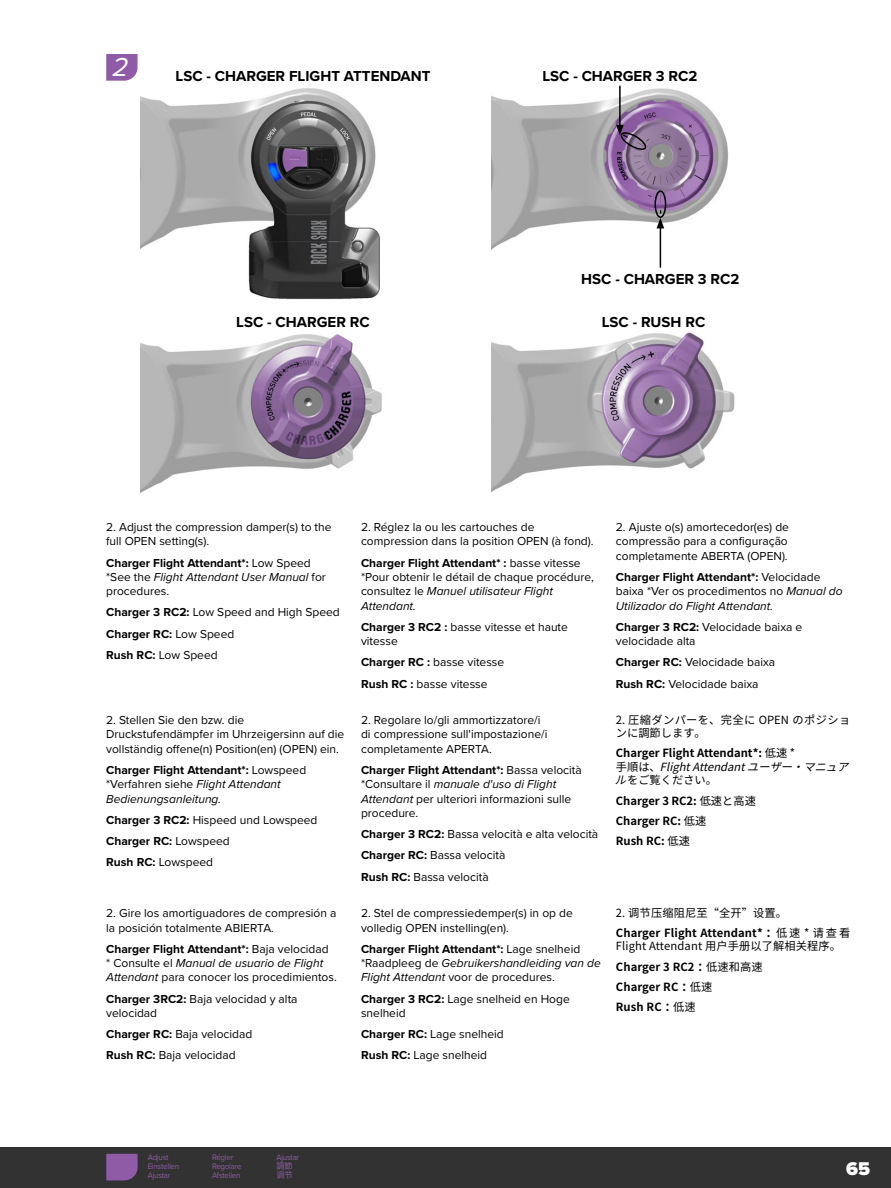
<style>
.page{position:relative;width:891px;height:1188px;background:#fff}
.page>*{position:absolute;margin:0;border:0;box-sizing:border-box;transform-origin:0 0}
.t1{font:italic 27px "Proxima Nova";color:#fff}
.t2{font:900 19.2px "Proxima Nova";color:#fff}
.t3{font:700 15px "Proxima Nova";color:#000}
.t4{font:12px/14.4px "Proxima Nova";color:#000}
.t5{font:italic 12px/14.4px "Proxima Nova";color:#000}
.t6{font:11.25px/20.2px "Noto Sans CJ Ksc";letter-spacing:.01em;color:#000}
.t7{font:italic 11.25px/13.5px "Noto Sans CJ Kjp";color:#000}
.t8{font:700 11.25px/20.2px "Noto Sans CJ Ksc";letter-spacing:.01em;color:#000}
.t9{font:700 11.25px/20.2px "Noto Sans CJ Kjp";color:#000}
.t10{font:11.25px/13.5px "Noto Sans CJ Kjp";letter-spacing:.035em;color:#000}
.t11{font:8.25px "Proxima Nova";letter-spacing:-.025em;color:#905ba6;scale:.95 1}
.t12{font:8.25px "Noto Sans CJ Kjp";color:#905ba6}
.t13{font:8.25px "Noto Sans CJ Ksc";color:#905ba6}
.s1{font-weight:700}
.s2{font-style:italic}
.s3{font-weight:700;font-style:normal}
.s4{font-style:normal}
.s5{font-weight:400}
</style>
<div class="page">
<div style="left:0;top:1148px;width:891px;height:40px;background:#323232"></div>
<img style="left:492px;top:85px;width:237px;height:183px">
<hr style="left:619px;top:86px;width:2px;height:41px;background:#000">
<hr style="left:660px;top:226px;width:1px;height:42px;background:#000">
<svg style="left:657px;top:218px;width:7px;height:10px"></svg>
<div style="left:654px;top:190px;width:12px;height:28px;border:2px solid #000;border-radius:50%"></div>
<svg style="left:616px;top:125px;width:31px;height:25px"></svg>
<img style="left:141px;top:88px;width:239px;height:212px">
<img style="left:141px;top:334px;width:241px;height:159px">
<img style="left:492px;top:332px;width:243px;height:160px">
<svg style="left:106px;top:54px;width:32px;height:27px"></svg>
<svg style="left:106px;top:1154px;width:32px;height:26px"></svg>
<h1 class="t1" style="left:111px;top:47px;width:25px">2</h1>
<p class="t3" style="left:176px;top:65px;width:257px">LSC - CHARGER FLIGHT ATTENDANT</p>
<p class="t3" style="left:542px;top:65px;width:156px">LSC - CHARGER 3 RC2</p>
<p class="t3" style="left:581px;top:268px;width:160px">HSC - CHARGER 3 RC2</p>
<p class="t3" style="left:236px;top:311px;width:135px">LSC - CHARGER RC</p>
<p class="t3" style="left:602px;top:311px;width:105px">LSC - RUSH RC</p>
<p class="t4" style="left:106px;top:519px;width:227px">2. Adjust the compression damper(s) to the full OPEN setting(s).</p>
<p class="t4" style="left:106px;top:555px;width:221px"><span class="s1">Charger Flight Attendant*:</span> Low Speed *See the <span class="s2">Flight Attendant User Manual</span> for procedures.</p>
<p class="t4" style="left:106px;top:601px;width:235px;line-height:21.1px"><span class="s1">Charger 3 RC2:</span> Low Speed and High Speed<br><span class="s1">Charger RC:</span> Low Speed<br><span class="s1">Rush RC:</span> Low Speed</p>
<p class="t4" style="left:106px;top:712px;width:240px">2. Stellen Sie den bzw. die<br>Druckstufendämpfer im Uhrzeigersinn auf die vollständig offene(n) Position(en) (OPEN) ein.</p>
<p class="t5" style="left:106px;top:762px;width:202px"><span class="s3">Charger Flight Attendant*:</span> <span class="s4">Lowspeed *Verfahren siehe</span> Flight Attendant<br>Bedienungsanleitung.</p>
<p class="t4" style="left:106px;top:809px;width:213px;line-height:21.1px"><span class="s1">Charger 3 RC2:</span> Hispeed und Lowspeed<br><span class="s1">Charger RC:</span> Lowspeed<br><span class="s1">Rush RC:</span> Lowspeed</p>
<p class="t4" style="left:106px;top:905px;width:232px">2. Gire los amortiguadores de compresión a la posición totalmente ABIERTA.</p>
<p class="t4" style="left:106px;top:941px;width:232px"><span class="s1">Charger Flight Attendant*:</span> Baja velocidad<br>* Consulte el <span class="s2">Manual de usuario de Flight<br>Attendant</span> para conocer los procedimientos.</p>
<p class="t4" style="left:106px;top:991px;width:193px"><span class="s1">Charger 3RC2:</span> Baja velocidad y alta velocidad</p>
<p class="t4" style="left:106px;top:1023px;width:148px;line-height:21.1px"><span class="s1">Charger RC:</span> Baja velocidad<br><span class="s1">Rush RC:</span> Baja velocidad</p>
<p class="t4" style="left:361px;top:519px;width:234px">2. Réglez la ou les cartouches de compression dans la position OPEN (à fond).</p>
<p class="t4" style="left:361px;top:555px;width:234px"><span class="s1">Charger Flight Attendant* :</span> basse vitesse *Pour obtenir le détail de chaque procédure, consultez le <span class="s2">Manuel utilisateur Flight Attendant.</span></p>
<p class="t4" style="left:361px;top:619px;width:208px"><span class="s1">Charger 3 RC2 :</span> basse vitesse et haute vitesse</p>
<p class="t4" style="left:361px;top:651px;width:145px;line-height:21.1px"><span class="s1">Charger RC :</span> basse vitesse<br><span class="s1">Rush RC :</span> basse vitesse</p>
<p class="t4" style="left:361px;top:712px;width:188px">2. Regolare lo/gli ammortizzatore/i di compressione sull'impostazione/i completamente APERTA.</p>
<p class="t4" style="left:361px;top:762px;width:222px"><span class="s1">Charger Flight Attendant*:</span> Bassa velocità *Consultare il <span class="s2">manuale d'uso di Flight Attendant</span> per ulteriori informazioni sulle procedure.</p>
<p class="t4" style="left:361px;top:823px;width:239px;line-height:21.1px"><span class="s1">Charger 3 RC2:</span> Bassa velocità e alta velocità<br><span class="s1">Charger RC:</span> Bassa velocità<br><span class="s1">Rush RC:</span> Bassa velocità</p>
<p class="t4" style="left:361px;top:905px;width:213px">2. Stel de compressiedemper(s) in op de volledig OPEN instelling(en).</p>
<p class="t4" style="left:361px;top:941px;width:241px"><span class="s1">Charger Flight Attendant*:</span> Lage snelheid *Raadpleeg de <span class="s2">Gebruikershandleiding van de<br>Flight Attendant</span> voor de procedures.</p>
<p class="t4" style="left:361px;top:991px;width:210px"><span class="s1">Charger 3 RC2:</span> Lage snelheid en Hoge snelheid</p>
<p class="t4" style="left:361px;top:1023px;width:144px;line-height:21.1px"><span class="s1">Charger RC:</span> Lage snelheid<br><span class="s1">Rush RC:</span> Lage snelheid</p>
<p class="t4" style="left:616px;top:519px;width:175px;text-align:justify">2. Ajuste o(s) amortecedor(es) de compressão para a configuração completamente ABERTA (OPEN).</p>
<p class="t4" style="left:616px;top:569px;width:228px"><span class="s1">Charger Flight Attendant*:</span> Velocidade baixa *Ver os procedimentos no <span class="s2">Manual do<br>Utilizador do Flight Attendant.</span></p>
<p class="t4" style="left:616px;top:619px;width:188px"><span class="s1">Charger 3 RC2:</span> Velocidade baixa e velocidade alta</p>
<p class="t4" style="left:616px;top:651px;width:161px;line-height:21.1px"><span class="s1">Charger RC:</span> Velocidade baixa<br><span class="s1">Rush RC:</span> Velocidade baixa</p>
<p class="t10" style="left:616px;top:713px;width:236px">2. 圧縮ダンパーを、完全に OPEN のポジションに調節します。</p>
<p class="t7" style="left:615px;top:747px;width:242px"><span class="s3">Charger Flight Attendant*:</span> <span class="s4">低速 *<br>手順は、</span> FlightAttendantユーザー・マニュアル<span class="s4">をご覧ください。</span></p>
<p class="t9" style="left:616px;top:791px;width:142px">Charger 3 RC2: <span class="s5">低速と高速<br></span>Charger RC: <span class="s5">低速<br></span>Rush RC: <span class="s5">低速</span></p>
<p class="t8" style="left:616px;top:903px;width:236px"><span class="s5">2. 调节压缩阻尼至“全开”设置。<br></span>Charger Flight Attendant* ：<span class="s5">低速 * 请查看</span></p>
<p class="t6" style="left:616px;top:936px;width:227px">Flight Attendant 用户手册以了解相关程序。<br><span class="s1">Charger 3 RC2 ：</span>低速和高速<br><span class="s1">Charger RC ：</span>低速<br><span class="s1">Rush RC ：</span>低速</p>
<p class="t11" style="left:148px;top:1151px;width:23px">Adjust</p>
<p class="t11" style="left:212px;top:1151px;width:24px">Régler</p>
<p class="t11" style="left:276px;top:1151px;width:25px">Ajustar</p>
<p class="t11" style="left:148px;top:1160px;width:35px">Einstellen</p>
<p class="t11" style="left:212px;top:1160px;width:32px">Regolare</p>
<p class="t12" style="left:276px;top:1162px;width:18px">調節</p>
<p class="t11" style="left:148px;top:1169px;width:25px">Ajustar</p>
<p class="t11" style="left:212px;top:1169px;width:31px">Afstellen</p>
<p class="t13" style="left:276px;top:1171px;width:18px">调节</p>
<h2 class="t2" style="left:846px;top:1154px;width:25px">65</h2>
</div>
